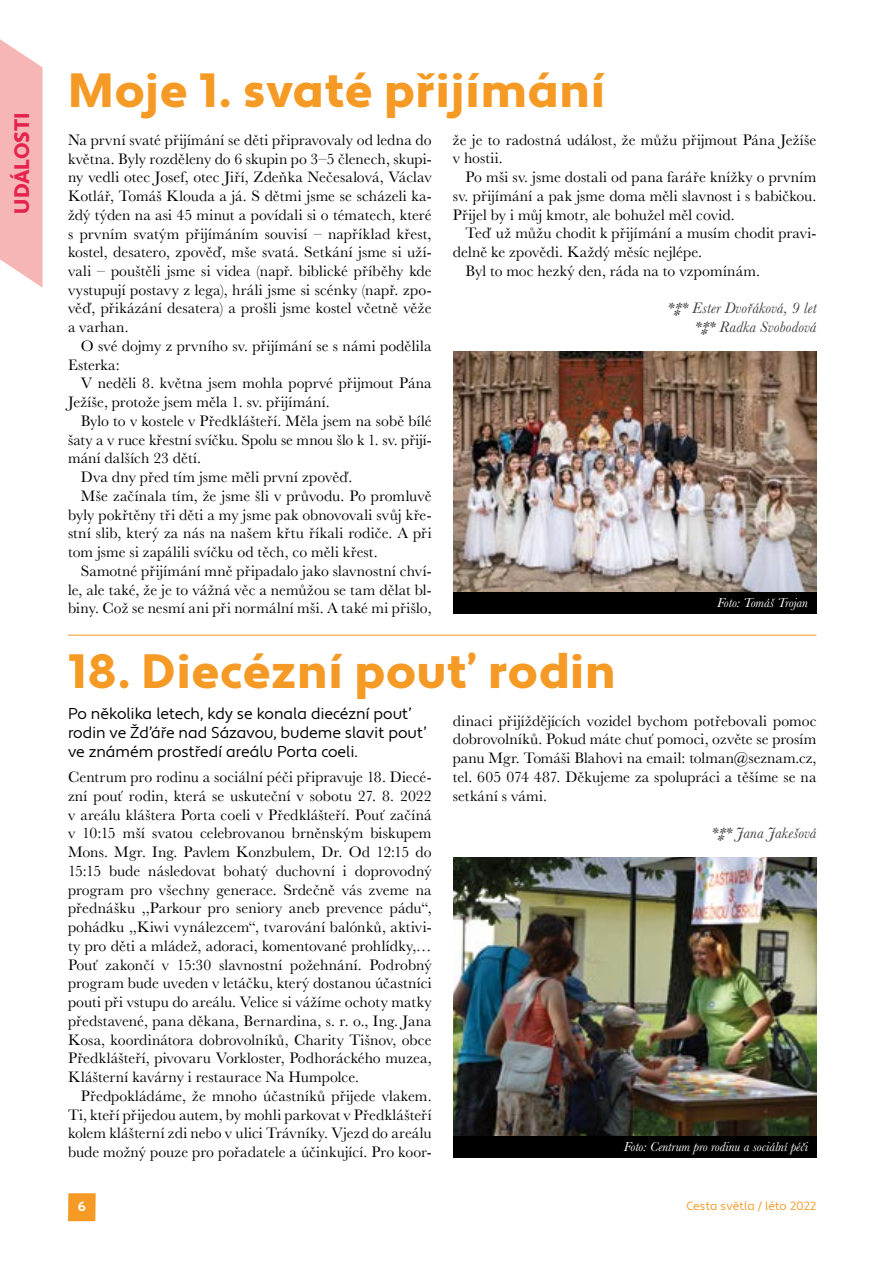
<style>
.page{position:relative;width:893px;height:1263px;background:#fff}
.page>*{position:absolute;margin:0;border:0;box-sizing:border-box;transform-origin:0 0}
.t1{font:900 48.15px "Apertura";letter-spacing:.015em;color:#f59a25}
.t2{font:900 48px "Apertura";letter-spacing:.01em;color:#f59a25}
.t3{font:900 21px "Apertura";letter-spacing:-.01em;color:#e6224f}
.t4{font:15.75px/18.8px "Baskerville";letter-spacing:.005em;color:#000;text-align:justify}
.t5{font:15.75px/18.9px "Apertura";letter-spacing:-.01em;color:#000}
.t6{font:italic 15.75px/18.8px "Baskerville";letter-spacing:.015em;color:#3c3c3b;text-align:right}
.t7{font:italic 13.5px "Baskerville";color:#fff}
.t8{font:700 13.5px "Apertura";color:#fff}
.t9{font:12px "Apertura";letter-spacing:-.005em;color:#f59a25}
</style>
<div class="page">
<div style="left:68px;top:1193px;width:28px;height:28px;background:#f59a25"></div>
<svg style="left:0;top:39px;width:43px;height:249px;background:#f7bfbe"></svg>
<img style="left:453px;top:351px;width:363px;height:241px">
<img style="left:453px;top:857px;width:363px;height:278px">
<div style="left:453px;top:592px;width:363px;height:22px;background:#000"></div>
<div style="left:453px;top:1135px;width:363px;height:22px;background:#000"></div>
<hr style="left:68px;top:635px;width:748px;height:1px;background:#f59a25">
<h3 class="t3" style="left:9px;top:214px;width:102px;rotate:-90deg">UDÁLOSTI</h3>
<h2 class="t2" style="left:68px;top:61px;width:539px">Moje 1. svaté přijímání</h2>
<p class="t4" style="left:68px;top:131px;width:365px">Na první svaté přijímání se děti připravovaly od ledna do května. Byly rozděleny do 6 skupin po 3–5 členech, skupi&shy;ny vedli otec Josef, otec Jiří, Zdeňka Nečesalová, Václav Kotlář, Tomáš Klouda a já. S dětmi jsme se scházeli ka&shy;ždý týden na asi 45 minut a povídali si o tématech, které s prvním svatým přijímáním souvisí – například křest, kostel, desatero, zpověď, mše svatá. Setkání jsme si uží&shy;vali – pouštěli jsme si videa (např. biblické příběhy kde vystupují postavy z lega), hráli jsme si scénky (např. zpo&shy;věď, přikázání desatera) a prošli jsme kostel včetně věže a varhan.</p>
<p class="t4" style="left:68px;top:337px;width:365px;text-indent:13px">O své dojmy z prvního sv. přijímání se s námi podělila<br>Esterka:</p>
<p class="t4" style="left:68px;top:374px;width:365px;text-indent:13px">V neděli 8. května jsem mohla poprvé přijmout Pána<br>Ježíše, protože jsem měla 1. sv. přijímání.</p>
<p class="t4" style="left:81px;top:412px;width:352px">Bylo to v kostele v Předklášteří. Měla jsem na sobě bílé</p>
<p class="t4" style="left:68px;top:430px;width:365px">šaty a v ruce křestní svíčku. Spolu se mnou šlo k 1. sv. přijí-</p>
<p class="t4" style="left:68px;top:449px;width:135px">mání dalších 23 dětí.</p>
<p class="t4" style="left:81px;top:468px;width:273px">Dva dny před tím jsme měli první zpověď.</p>
<p class="t4" style="left:81px;top:487px;width:352px">Mše začínala tím, že jsme šli v průvodu. Po promluvě</p>
<p class="t4" style="left:68px;top:505px;width:365px">byly pokřtěny tři děti a my jsme pak obnovovali svůj kře-</p>
<p class="t4" style="left:68px;top:524px;width:365px">stní slib, který za nás na našem křtu říkali rodiče. A při</p>
<p class="t4" style="left:68px;top:543px;width:311px">tom jsme si zapálili svíčku od těch, co měli křest.</p>
<p class="t4" style="left:81px;top:562px;width:352px">Samotné přijímání mně připadalo jako slavnostní chví-</p>
<p class="t4" style="left:68px;top:580px;width:365px">le, ale také, že je to vážná věc a nemůžou se tam dělat bl-</p>
<p class="t4" style="left:68px;top:599px;width:365px">biny. Což se nesmí ani při normální mši. A také mi přišlo,</p>
<p class="t4" style="left:453px;top:130px;width:365px">že je to radostná událost, že můžu přijmout Pána Ježíše v hostii.</p>
<p class="t4" style="left:453px;top:168px;width:365px;text-indent:13px">Po mši sv. jsme dostali od pana faráře knížky o prvním sv. přijímání a pak jsme doma měli slavnost i s babičkou.<br>Přijel by i můj kmotr, ale bohužel měl covid.</p>
<p class="t4" style="left:466px;top:224px;width:352px">Teď už můžu chodit k přijímání a musím chodit pravi-</p>
<p class="t4" style="left:453px;top:243px;width:251px">delně ke zpovědi. Každý měsíc nejlépe.</p>
<p class="t4" style="left:466px;top:262px;width:296px">Byl to moc hezký den, ráda na to vzpomínám.</p>
<p class="t6" style="left:667px;top:299px;width:151px">*⁑* Ester Dvořáková, 9 let *⁑* Radka Svobodová</p>
<p class="t7" style="left:717px;top:594px;width:92px">Foto: Tomáš Trojan</p>
<h1 class="t1" style="left:68px;top:642px;width:549px">18. Diecézní pouť rodin</h1>
<p class="t5" style="left:68px;top:704px;width:360px">Po několika letech, kdy se konala diecézní pouť rodin ve Žďáře nad Sázavou, budeme slavit pouť ve známém prostředí areálu Porta coeli.</p>
<p class="t4" style="left:68px;top:768px;width:365px">Centrum pro rodinu a sociální péči připravuje 18. Diecé&shy;zní pouť rodin, která se uskuteční v sobotu 27. 8. 2022 v areálu kláštera Porta coeli v Předklášteří. Pouť začíná v 10:15 mší svatou celebrovanou brněnským biskupem Mons. Mgr. Ing. Pavlem Konzbulem, Dr. Od 12:15 do 15:15 bude následovat bohatý duchovní i doprovodný program pro všechny generace. Srdečně vás zveme na přednášku ,,Parkour pro seniory aneb prevence pádu“, pohádku ,,Kiwi vynálezcem“, tvarování balónků, aktivi&shy;ty pro děti a mládež, adoraci, komentované prohlídky,… Pouť zakončí v 15:30 slavnostní požehnání. Podrobný program bude uveden v letáčku, který dostanou účastníci pouti při vstupu do areálu. Velice si vážíme ochoty matky představené, pana děkana, Bernardina, s. r. o., Ing. Jana Kosa, koordinátora dobrovolníků, Charity Tišnov, obce Předklášteří, pivovaru Vorkloster, Podhoráckého muzea, Klášterní kavárny i restaurace Na Humpolce.</p>
<p class="t4" style="left:68px;top:1086px;width:365px;text-indent:13px">Předpokládáme, že mnoho účastníků přijede vlakem.<br>Ti, kteří přijedou autem, by mohli parkovat v Předklášteří kolem klášterní zdi nebo v ulici Trávníky. Vjezd do areálu bude možný pouze pro pořadatele a účinkující. Pro koor-</p>
<p class="t4" style="left:453px;top:711px;width:365px">dinaci přijíždějících vozidel bychom potřebovali pomoc dobrovolníků. Pokud máte chuť pomoci, ozvěte se prosím panu Mgr. Tomáši Blahovi na email: tolman@seznam.cz, tel. 605 074 487. Děkujeme za spolupráci a těšíme se na setkání s vámi.</p>
<p class="t6" style="left:711px;top:824px;width:107px">*⁑* Jana Jakešová</p>
<p class="t7" style="left:624px;top:1137px;width:186px">Foto: Centrum pro rodinu a sociální péči</p>
<p class="t8" style="left:78px;top:1198px;width:10px">6</p>
<p class="t9" style="left:686px;top:1198px;width:132px">Cesta světla / léto 2022</p>
</div>
